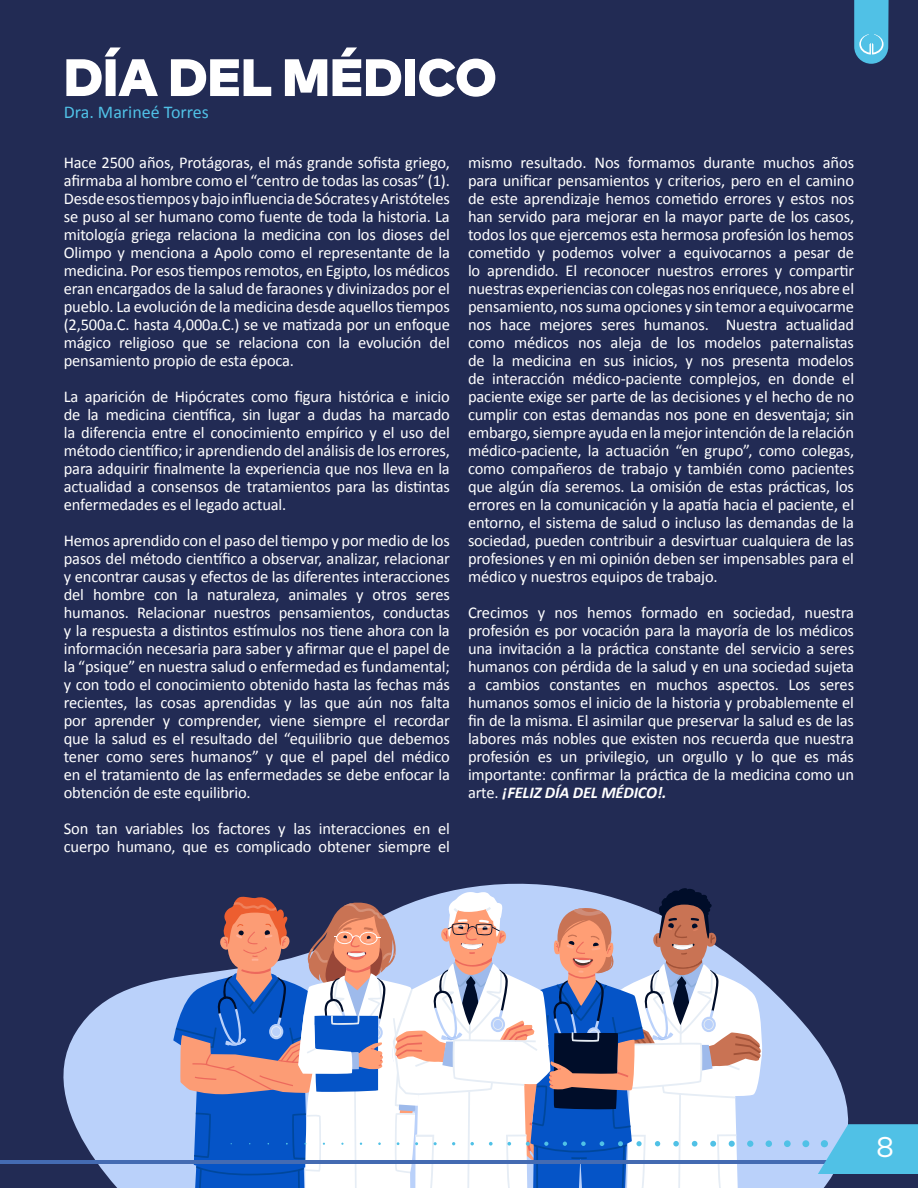
<style>
.page{position:relative;width:918px;height:1188px;background:#222b54}
.page>*{position:absolute;margin:0;border:0;box-sizing:border-box;transform-origin:0 0}
.t1{font:900 52.5px "Mark Pro";color:#fff}
.t2{font:28.5px "Mark Pro";color:#fff}
.t3{font:18px "Calibri";color:#50c1e6}
.t4{font:16.5px/18px "Calibri";letter-spacing:-.01em;color:#fff;text-align:justify}
.s1{font-weight:700;font-style:italic}
</style>
<div class="page">
<svg style="left:63px;top:883px;width:786px;height:305px"></svg>
<hr style="left:0;top:1160px;width:917px;height:4px;background:#446bb2">
<div style="left:802px;top:1140px;width:7px;height:7px;background:#50c1e6;border-radius:50%"></div>
<div style="left:784px;top:1140px;width:7px;height:7px;background:#50c1e6;border-radius:50%"></div>
<div style="left:766px;top:1140px;width:6px;height:7px;background:#50c1e6;border-radius:50%"></div>
<svg style="left:173px;top:888px;width:589px;height:300px;background:#a2a6c1"></svg>
<svg style="left:818px;top:1124px;width:100px;height:50px;background:#5ec2e7"></svg>
<svg style="left:854px;top:0;width:35px;height:64px;background:#54b7da"></svg>
<h1 class="t1" style="left:64px;top:37px;width:434px">DÍA DEL MÉDICO</h1>
<p class="t3" style="left:64px;top:100px;width:147px">Dra. Marineé Torres</p>
<p class="t4" style="left:468px;top:153px;width:388px">mismo resultado. Nos formamos durante muchos años para unificar pensamientos y criterios, pero en el camino de este aprendizaje hemos cometido errores y estos nos han servido para mejorar en la mayor parte de los casos, todos los que ejercemos esta hermosa profesión los hemos cometido y podemos volver a equivocarnos a pesar de lo aprendido. El reconocer nuestros errores y compartir nuestras experiencias con colegas nos enriquece, nos abre el pensamiento, nos suma opciones y sin temor a equivocarme nos hace mejores seres humanos. Nuestra actualidad como médicos nos aleja de los modelos paternalistas de la medicina en sus inicios, y nos presenta modelos de interacción médico-paciente complejos, en donde el paciente exige ser parte de las decisiones y el hecho de no cumplir con estas demandas nos pone en desventaja; sin embargo, siempre ayuda en la mejor intención de la relación médico-paciente, la actuación “en grupo”, como colegas, como compañeros de trabajo y también como pacientes que algún día seremos. La omisión de estas prácticas, los errores en la comunicación y la apatía hacia el paciente, el entorno, el sistema de salud o incluso las demandas de la sociedad, pueden contribuir a desvirtuar cualquiera de las profesiones y en mi opinión deben ser impensables para el médico y nuestros equipos de trabajo.</p>
<p class="t4" style="left:468px;top:603px;width:388px">Crecimos y nos hemos formado en sociedad, nuestra profesión es por vocación para la mayoría de los médicos una invitación a la práctica constante del servicio a seres humanos con pérdida de la salud y en una sociedad sujeta a cambios constantes en muchos aspectos. Los seres humanos somos el inicio de la historia y probablemente el fin de la misma. El asimilar que preservar la salud es de las labores más nobles que existen nos recuerda que nuestra profesión es un privilegio, un orgullo y lo que es más importante: confirmar la práctica de la medicina como un arte. <span class="s1">¡FELIZ DÍA DEL MÉDICO!.</span></p>
<p class="t4" style="left:64px;top:153px;width:388px">Hace 2500 años, Protágoras, el más grande sofista griego, afirmaba al hombre como el “centro de todas las cosas” (1).<br>Desde esos tiempos y bajo influencia de Sócrates y Aristóteles se puso al ser humano como fuente de toda la historia. La mitología griega relaciona la medicina con los dioses del Olimpo y menciona a Apolo como el representante de la medicina. Por esos tiempos remotos, en Egipto, los médicos eran encargados de la salud de faraones y divinizados por el pueblo. La evolución de la medicina desde aquellos tiempos (2,500a.C. hasta 4,000a.C.) se ve matizada por un enfoque mágico religioso que se relaciona con la evolución del pensamiento propio de esta época.</p>
<p class="t4" style="left:64px;top:387px;width:388px">La aparición de Hipócrates como figura histórica e inicio de la medicina científica, sin lugar a dudas ha marcado la diferencia entre el conocimiento empírico y el uso del método científico; ir aprendiendo del análisis de los errores, para adquirir finalmente la experiencia que nos lleva en la actualidad a consensos de tratamientos para las distintas enfermedades es el legado actual.</p>
<p class="t4" style="left:64px;top:531px;width:388px">Hemos aprendido con el paso del tiempo y por medio de los pasos del método científico a observar, analizar, relacionar y encontrar causas y efectos de las diferentes interacciones del hombre con la naturaleza, animales y otros seres humanos. Relacionar nuestros pensamientos, conductas y la respuesta a distintos estímulos nos tiene ahora con la información necesaria para saber y afirmar que el papel de la “psique” en nuestra salud o enfermedad es fundamental; y con todo el conocimiento obtenido hasta las fechas más recientes, las cosas aprendidas y las que aún nos falta por aprender y comprender, viene siempre el recordar que la salud es el resultado del “equilibrio que debemos tener como seres humanos” y que el papel del médico en el tratamiento de las enfermedades se debe enfocar la obtención de este equilibrio.</p>
<p class="t4" style="left:64px;top:819px;width:388px">Son tan variables los factores y las interacciones en el cuerpo humano, que es complicado obtener siempre el</p>
<h2 class="t2" style="left:876px;top:1126px;width:19px">8</h2>
</div>
